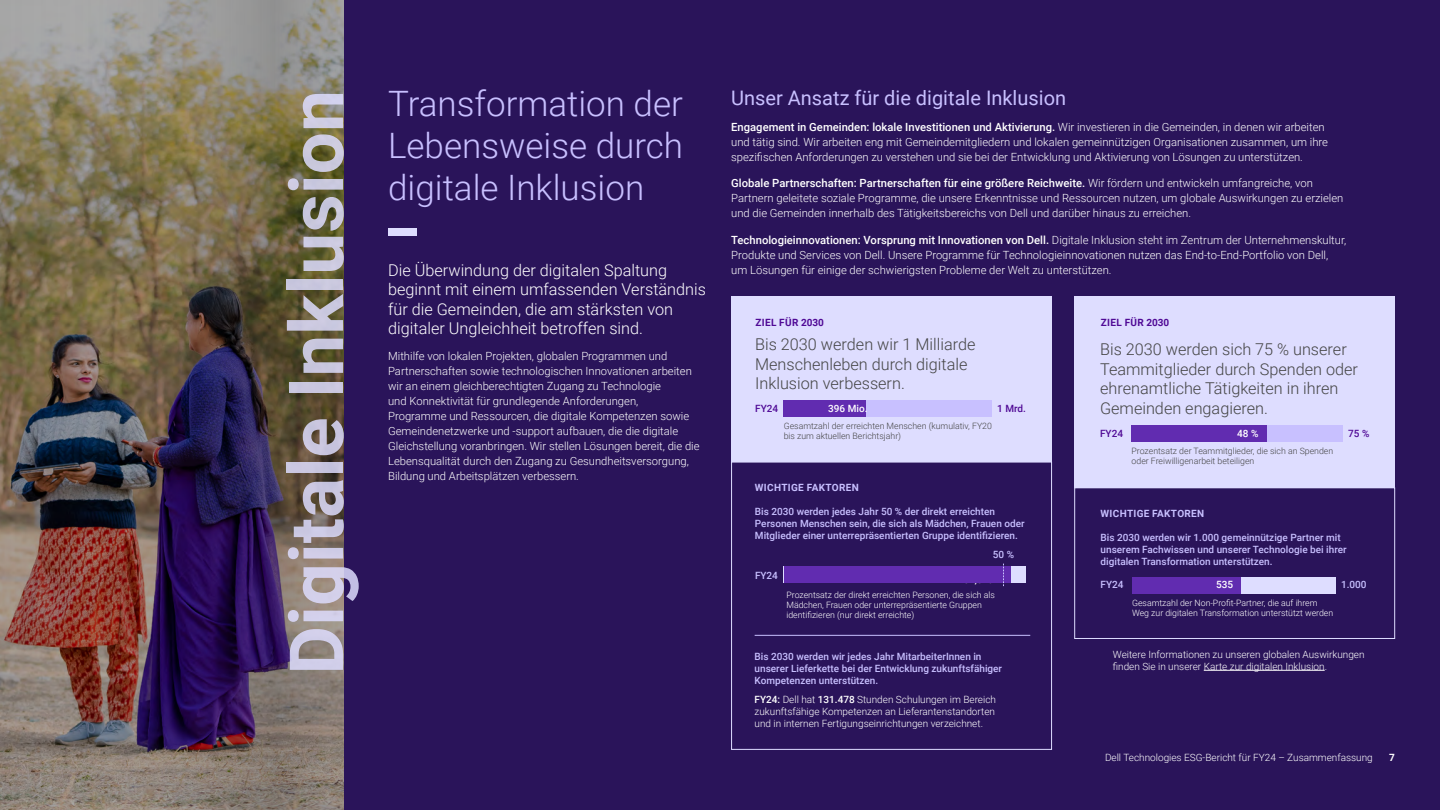
<style>
.page{position:relative;width:1440px;height:810px;background:#2a145a}
.page>*{position:absolute;margin:0;border:0;box-sizing:border-box;transform-origin:0 0}
.t1{font:700 75px "Roboto";color:#deddff}
.t2{font:300 35px/42px "Roboto";color:#c8c0ff;text-align:justify}
.t3{font:20px "Roboto";color:#c8c0ff}
.t4{font:300 16.25px/19.5px "Roboto";color:#444}
.t5{font:300 16.25px/19.5px "Roboto";color:#fff}
.t6{font:300 11.25px/15px "Roboto";color:#fff}
.t7{font:500 10px/12px "Roboto";color:#c8c0ff}
.t8{font:300 10px/12px "Roboto";color:#fff;text-align:justify}
.t9{font:700 10px "Roboto";letter-spacing:.035em;color:#c8c0ff}
.t10{font:700 10px "Roboto";letter-spacing:.035em;color:#500a96}
.t11{font:500 10px "Roboto";color:#500a96}
.t12{font:500 10px "Roboto";color:#fff}
.t13{font:700 10px "Roboto";color:#fff}
.t14{font:300 8.75px/10px "Roboto";color:#fff}
.t15{font:300 8.75px/10px "Roboto";color:#444}
.s1{font-weight:500}
</style>
<div class="page">
<img style="left:0;top:0;width:343px;height:810px">
<div style="left:388px;top:228px;width:28px;height:7px;background:#deddff"></div>
<div style="left:731px;top:296px;width:321px;height:165px;background:#deddff"></div>
<div style="left:784px;top:400px;width:208px;height:17px;background:#c8c0ff"></div>
<div style="left:784px;top:400px;width:82px;height:17px;background:#612cb0"></div>
<svg style="left:731px;top:461px;width:321px;height:289px"></svg>
<hr style="left:755px;top:635px;width:275px;height:1px;background:#c8c0ff">
<div style="left:784px;top:566px;width:242px;height:17px;background:#deddff"></div>
<div style="left:784px;top:566px;width:226px;height:17px;background:#612cb0"></div>
<svg style="left:1003px;top:564px;width:1px;height:22px"></svg>
<div style="left:1074px;top:296px;width:321px;height:191px;background:#deddff"></div>
<div style="left:1132px;top:425px;width:211px;height:17px;background:#c8c0ff"></div>
<div style="left:1132px;top:425px;width:135px;height:17px;background:#612cb0"></div>
<svg style="left:1074px;top:487px;width:321px;height:152px"></svg>
<div style="left:1132px;top:577px;width:203px;height:17px;background:#deddff"></div>
<div style="left:1132px;top:577px;width:109px;height:17px;background:#612cb0"></div>
<hr style="left:1204px;top:670px;width:121px;height:1px;background:#fff">
<h1 class="t1" style="left:264px;top:675px;width:586px;rotate:-90deg">Digitale Inklusion</h1>
<h2 class="t2" style="left:388px;top:82px;width:296px">Transformation der Lebensweise durch digitale Inklusion</h2>
<h3 class="t5" style="left:388px;top:260px;width:319px">Die Überwindung der digitalen Spaltung beginnt mit einem umfassenden Verständnis für die Gemeinden, die am stärksten von digitaler Ungleichheit betroffen sind.</h3>
<p class="t6" style="left:388px;top:349px;width:313px">Mithilfe von lokalen Projekten, globalen Programmen und Partnerschaften sowie technologischen Innovationen arbeiten wir an einem gleichberechtigten Zugang zu Technologie<br>und Konnektivität für grundlegende Anforderungen, Programme und Ressourcen, die digitale Kompetenzen sowie Gemeindenetzwerke und -support aufbauen, die die digitale Gleichstellung voranbringen. Wir stellen Lösungen bereit, die die Lebensqualität durch den Zugang zu Gesundheitsversorgung, Bildung und Arbeitsplätzen verbessern.</p>
<h3 class="t3" style="left:731px;top:84px;width:336px">Unser Ansatz für die digitale Inklusion</h3>
<p class="t6" style="left:731px;top:119px;width:598px"><span class="s1">Engagement in Gemeinden: lokale Investitionen und Aktivierung.</span> Wir investieren in die Gemeinden, in denen wir arbeiten und tätig sind. Wir arbeiten eng mit Gemeindemitgliedern und lokalen gemeinnützigen Organisationen zusammen, um ihre spezifischen Anforderungen zu verstehen und sie bei der Entwicklung und Aktivierung von Lösungen zu unterstützen.</p>
<p class="t6" style="left:731px;top:176px;width:614px"><span class="s1">Globale Partnerschaften: Partnerschaften für eine größere Reichweite.</span> Wir fördern und entwickeln umfangreiche, von<br>Partnern geleitete soziale Programme, die unsere Erkenntnisse und Ressourcen nutzen, um globale Auswirkungen zu erzielen und die Gemeinden innerhalb des Tätigkeitsbereichs von Dell und darüber hinaus zu erreichen.</p>
<p class="t6" style="left:731px;top:232px;width:617px"><span class="s1">Technologieinnovationen: Vorsprung mit Innovationen von Dell.</span> Digitale Inklusion steht im Zentrum der Unternehmenskultur,<br>Produkte und Services von Dell. Unsere Programme für Technologieinnovationen nutzen das End-to-End-Portfolio von Dell, um Lösungen für einige der schwierigsten Probleme der Welt zu unterstützen.</p>
<p class="t10" style="left:755px;top:316px;width:70px">ZIEL FÜR 2030</p>
<h3 class="t4" style="left:755px;top:334px;width:222px">Bis 2030 werden wir 1 Milliarde<br>Menschenleben durch digitale<br>Inklusion verbessern.</h3>
<p class="t15" style="left:784px;top:421px;width:210px">Gesamtzahl der erreichten Menschen (kumulativ, FY20 bis zum aktuellen Berichtsjahr)</p>
<p class="t11" style="left:755px;top:401px;width:24px">FY24</p>
<p class="t12" style="left:828px;top:401px;width:41px">396 Mio.</p>
<p class="t11" style="left:997px;top:401px;width:30px">1 Mrd.</p>
<p class="t9" style="left:755px;top:480px;width:106px">WICHTIGE FAKTOREN</p>
<p class="t7" style="left:755px;top:505px;width:271px">Bis 2030 werden jedes Jahr 50 % der direkt erreichten<br>Personen Menschen sein, die sich als Mädchen, Frauen oder<br>Mitglieder einer unterrepräsentierten Gruppe identifizieren.</p>
<p class="t7" style="left:755px;top:569px;width:24px">FY24</p>
<p class="t7" style="left:993px;top:548px;width:23px">50 %</p>
<p class="t14" style="left:786px;top:590px;width:210px">Prozentsatz der direkt erreichten Personen, die sich als<br>Mädchen, Frauen oder unterrepräsentierte Gruppen identifizieren (nur direkt erreichte)</p>
<p class="t7" style="left:755px;top:650px;width:249px">Bis 2030 werden wir jedes Jahr MitarbeiterInnen in unserer Lieferkette bei der Entwicklung zukunftsfähiger<br>Kompetenzen unterstützen.</p>
<p class="t8" style="left:755px;top:693px;width:243px"><span class="s1">FY24:</span> Dell hat <span class="s1">131.478</span> Stunden Schulungen im Bereich zukunftsfähige Kompetenzen an Lieferantenstandorten und in internen Fertigungseinrichtungen verzeichnet.</p>
<p class="t10" style="left:1101px;top:316px;width:70px">ZIEL FÜR 2030</p>
<h3 class="t4" style="left:1100px;top:339px;width:259px">Bis 2030 werden sich 75 % unserer<br>Teammitglieder durch Spenden oder ehrenamtliche Tätigkeiten in ihren<br>Gemeinden engagieren.</h3>
<p class="t15" style="left:1132px;top:446px;width:203px">Prozentsatz der Teammitglieder, die sich an Spenden oder Freiwilligenarbeit beteiligen</p>
<p class="t11" style="left:1100px;top:427px;width:24px">FY24</p>
<p class="t12" style="left:1237px;top:427px;width:23px">48 %</p>
<p class="t11" style="left:1348px;top:427px;width:23px">75 %</p>
<p class="t9" style="left:1100px;top:507px;width:105px">WICHTIGE FAKTOREN</p>
<p class="t7" style="left:1101px;top:532px;width:248px">Bis 2030 werden wir 1.000 gemeinnützige Partner mit unserem Fachwissen und unserer Technologie bei ihrer digitalen Transformation unterstützen.</p>
<p class="t14" style="left:1132px;top:597px;width:203px">Gesamtzahl der Non-Profit-Partner, die auf ihrem<br>Weg zur digitalen Transformation unterstützt werden</p>
<p class="t7" style="left:1101px;top:579px;width:24px">FY24</p>
<p class="t12" style="left:1216px;top:578px;width:19px">535</p>
<p class="t7" style="left:1341px;top:579px;width:27px">1.000</p>
<p class="t8" style="left:1113px;top:648px;width:253px">Weitere Informationen zu unseren globalen Auswirkungen finden Sie in unserer Karte zur digitalen Inklusion.</p>
<p class="t8" style="left:1105px;top:751px;width:269px">Dell Technologies ESG-Bericht für FY24 – Zusammenfassung</p>
<p class="t13" style="left:1389px;top:751px;width:7px">7</p>
</div>
